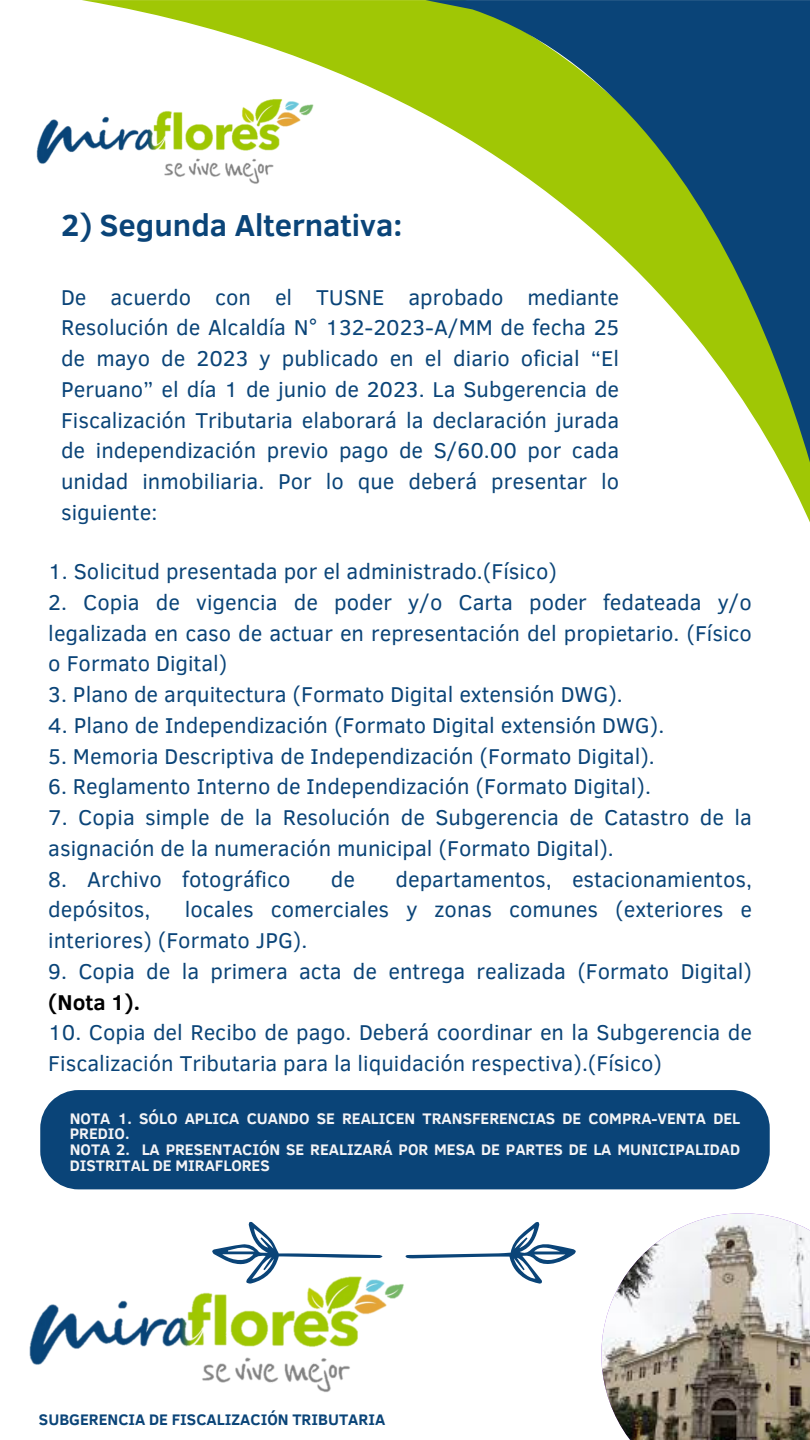
<style>
.page{position:relative;width:810px;height:1440px;background:#fff}
.page>*{position:absolute;margin:0;border:0;box-sizing:border-box;transform-origin:0 0}
.t1{font:700 31.1px "Clear Sans";color:#0a4478}
.t2{font:22px/30.8px "Clear Sans";color:#0a4478}
.t3{font:700 15.7px/15.8px "Clear Sans";color:#f4f4f6}
.t4{font:700 15.7px "Clear Sans";color:#0a4478}
.s1{font-weight:700;color:#000}
</style>
<div class="page">
<img style="left:36px;top:119px;width:46px;height:45px">
<img style="left:29px;top:1282px;width:375px;height:110px">
<svg style="left:405px;top:1222px;width:171px;height:62px"></svg>
<svg style="left:212px;top:1222px;width:171px;height:62px"></svg>
<img style="left:601px;top:1213px;width:209px;height:227px">
<div style="left:40px;top:1090px;width:730px;height:99px;background:#0a4478"></div>
<svg style="left:82px;top:0;width:343px;height:184px"></svg>
<svg style="left:425px;top:0;width:385px;height:523px"></svg>
<h2 class="t1" style="left:61px;top:203px;width:343px">2) Segunda Alternativa:</h2>
<p class="t2" style="left:61px;top:280px;width:560px;text-align:justify">De acuerdo con el TUSNE aprobado mediante Resolución de Alcaldía N° 132-2023-A/MM de fecha 25 de mayo de 2023 y publicado en el diario oficial “El Peruano” el día 1 de junio de 2023. La Subgerencia de Fiscalización Tributaria elaborará la declaración jurada de independización previo pago de S/60.00 por cada unidad inmobiliaria. Por lo que deberá presentar lo siguiente:</p>
<p class="t2" style="left:48px;top:555px;width:510px">1. Solicitud presentada por el administrado.(Físico)</p>
<p class="t2" style="left:48px;top:586px;width:705px;text-align:justify">2. Copia de vigencia de poder y/o Carta poder fedateada y/o legalizada en caso de actuar en representación del propietario. (Físico o Formato Digital)</p>
<p class="t2" style="left:48px;top:678px;width:576px">3. Plano de arquitectura (Formato Digital extensión DWG).</p>
<p class="t2" style="left:48px;top:709px;width:618px">4. Plano de Independización (Formato Digital extensión DWG).</p>
<p class="t2" style="left:48px;top:739px;width:608px">5. Memoria Descriptiva de Independización (Formato Digital).</p>
<p class="t2" style="left:48px;top:770px;width:604px">6. Reglamento Interno de Independización (Formato Digital).</p>
<p class="t2" style="left:48px;top:801px;width:705px">7. Copia simple de la Resolución de Subgerencia de Catastro de la asignación de la numeración municipal (Formato Digital).</p>
<p class="t2" style="left:48px;top:862px;width:244px">8. Archivo fotográfico</p>
<p class="t2" style="left:331px;top:862px;width:26px">de</p>
<p class="t2" style="left:395px;top:862px;width:358px">departamentos, estacionamientos,</p>
<p class="t2" style="left:48px;top:893px;width:104px">depósitos,</p>
<p class="t2" style="left:48px;top:893px;width:705px;text-indent:136px">locales comerciales y zonas comunes (exteriores e interiores) (Formato JPG).</p>
<p class="t2" style="left:48px;top:955px;width:705px">9. Copia de la primera acta de entrega realizada (Formato Digital) <span class="s1">(Nota 1).</span></p>
<p class="t2" style="left:48px;top:1016px;width:705px">10. Copia del Recibo de pago. Deberá coordinar en la Subgerencia de<br>Fiscalización Tributaria para la liquidación respectiva).(Físico)</p>
<p class="t3" style="left:70px;top:1109px;width:672px">NOTA 1. SÓLO APLICA CUANDO SE REALICEN TRANSFERENCIAS DE COMPRA-VENTA DEL<br>PREDIO.</p>
<p class="t3" style="left:70px;top:1141px;width:672px">NOTA 2. LA PRESENTACIÓN SE REALIZARÁ POR MESA DE PARTES DE LA MUNICIPALIDAD<br>DISTRITAL DE MIRAFLORES</p>
<h2 class="t4" style="left:39px;top:1408px;width:348px">SUBGERENCIA DE FISCALIZACIÓN TRIBUTARIA</h2>
</div>
